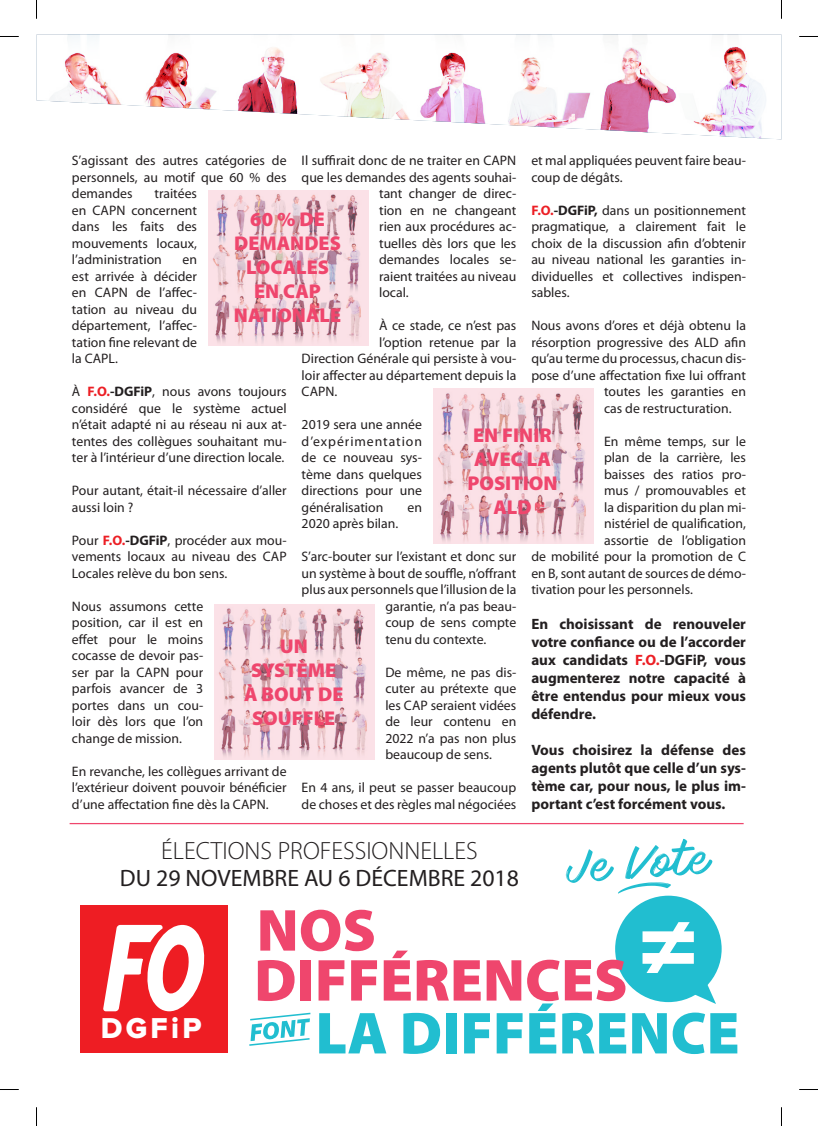
<style>
.page{position:relative;width:818px;height:1126px;background:#fff}
.page>*{position:absolute;margin:0;border:0;box-sizing:border-box;transform-origin:0 0}
.t1{font:40.25px "Mark My Words";color:#21bed0;scale:1.2 1}
.t2{font:29.75px "Proxima Nova Extrabld";letter-spacing:.11em;color:#fff}
.t3{font:300 25px "Myriad Pro";color:#231f20}
.t4{font:23.75px "Myriad Pro";color:#231f20}
.t5{font:900 20px/24px "Myriad Pro";color:#ef466d;text-align:center}
.t6{font:700 15px/18px "Myriad Pro";color:#231f20;text-align:justify}
.t7{font:13.75px/16.5px "Myriad Pro";color:#231f20;text-align:justify}
.s1{font-weight:700;color:#ec1f25}
.s2{font-weight:700}
.s3{color:#ec1f25}
</style>
<div class="page">
<div style="left:81px;top:905px;width:147px;height:147px;background:#ee1d23"></div>
<svg style="left:103px;top:924px;width:102px;height:87px"></svg>
<div style="left:614px;top:895px;width:107px;height:106px;background:#21bed0;border-radius:50%"></div>
<svg style="left:642px;top:922px;width:73px;height:81px"></svg>
<svg style="left:632px;top:1013px;width:34px;height:40px"></svg>
<svg style="left:672px;top:1012px;width:64px;height:41px"></svg>
<svg style="left:249px;top:909px;width:376px;height:144px"></svg>
<svg style="left:618px;top:882px;width:52px;height:11px"></svg>
<hr style="left:70px;top:822px;width:673px;height:2px;background:#ef466d">
<svg style="left:36px;top:35px;width:737px;height:104px"></svg>
<svg style="left:208px;top:190px;width:160px;height:155px;background:#ecccd4"></svg>
<svg style="left:433px;top:388px;width:159px;height:156px;background:#ebccd4"></svg>
<svg style="left:214px;top:604px;width:160px;height:155px;background:#ecccd4"></svg>
<svg style="left:0;top:36px;width:19px;height:1px"></svg>
<svg style="left:799px;top:36px;width:18px;height:1px"></svg>
<svg style="left:0;top:1089px;width:19px;height:1px"></svg>
<svg style="left:799px;top:1089px;width:18px;height:1px"></svg>
<svg style="left:36px;top:0;width:1px;height:19px"></svg>
<svg style="left:36px;top:1107px;width:1px;height:18px"></svg>
<p class="t7" style="left:301px;top:152px;width:216px">Il suffirait donc de ne traiter en CAPN</p>
<p class="t7" style="left:301px;top:168px;width:216px">que les demandes des agents souhai-</p>
<p class="t7" style="left:379px;top:185px;width:139px">tant changer de direc-</p>
<p class="t7" style="left:379px;top:201px;width:139px">tion en ne changeant</p>
<p class="t7" style="left:379px;top:218px;width:139px">rien aux procédures ac-</p>
<p class="t7" style="left:379px;top:234px;width:139px">tuelles dès lors que les</p>
<p class="t7" style="left:379px;top:251px;width:139px">demandes locales se-</p>
<p class="t7" style="left:379px;top:267px;width:139px">raient traitées au niveau</p>
<p class="t7" style="left:379px;top:284px;width:31px">local.</p>
<p class="t7" style="left:379px;top:317px;width:139px">À ce stade, ce n’est pas</p>
<p class="t7" style="left:379px;top:333px;width:139px">l’option retenue par la</p>
<p class="t7" style="left:301px;top:350px;width:216px">Direction Générale qui persiste à vou-</p>
<p class="t7" style="left:301px;top:366px;width:216px">loir affecter au département depuis la</p>
<p class="t7" style="left:301px;top:383px;width:37px">CAPN.</p>
<p class="t7" style="left:301px;top:416px;width:122px">2019 sera une année d’expérimentation de ce nouveau sys&shy;tème dans quelques directions pour une généralisation</p>
<p class="t7" style="left:531px;top:152px;width:216px">et mal appliquées peuvent faire beau&shy;coup de dégâts.</p>
<p class="t7" style="left:531px;top:201px;width:216px"><span class="s1">F.O.</span><span class="s2">-DGFiP,</span> dans un positionnement pragmatique, a clairement fait le choix de la discussion afin d’obtenir au niveau national les garanties in&shy;dividuelles et collectives indispen&shy;sables.</p>
<p class="t7" style="left:531px;top:317px;width:216px">Nous avons d’ores et déjà obtenu la</p>
<p class="t7" style="left:531px;top:333px;width:216px">résorption progressive des ALD afin</p>
<p class="t7" style="left:531px;top:350px;width:216px">qu’au terme du processus, chacun dis-</p>
<p class="t7" style="left:531px;top:366px;width:216px">pose d’une affectation fixe lui offrant</p>
<p class="t7" style="left:603px;top:383px;width:143px">toutes les garanties en</p>
<p class="t7" style="left:603px;top:399px;width:129px">cas de restructuration.</p>
<p class="t7" style="left:603px;top:432px;width:143px">En même temps, sur le</p>
<p class="t7" style="left:603px;top:449px;width:143px">plan de la carrière, les</p>
<p class="t7" style="left:603px;top:465px;width:143px">baisses des ratios pro-</p>
<p class="t7" style="left:603px;top:482px;width:143px">mus / promouvables et</p>
<p class="t7" style="left:603px;top:498px;width:143px">la disparition du plan mi-</p>
<p class="t7" style="left:603px;top:515px;width:143px">nistériel de qualification,</p>
<p class="t7" style="left:603px;top:531px;width:143px">assortie de l’obligation</p>
<p class="t7" style="left:531px;top:548px;width:216px">de mobilité pour la promotion de C</p>
<p class="t7" style="left:531px;top:564px;width:216px">en B, sont autant de sources de démo-</p>
<p class="t7" style="left:531px;top:581px;width:163px">tivation pour les personnels.</p>
<p class="t6" style="left:531px;top:614px;width:216px">En choisissant de renouveler votre confiance ou de l’accorder aux candidats <span class="s3">F.O.</span>-DGFiP, vous augmenterez notre capacité à être entendus pour mieux vous défendre.</p>
<p class="t6" style="left:531px;top:740px;width:216px">Vous choisirez la défense des agents plutôt que celle d’un sys&shy;tème car, pour nous, le plus im&shy;portant c’est forcément vous.</p>
<h1 class="t1" style="left:563px;top:846px;width:122px;rotate:-4deg">Je Vote</h1>
<p class="t7" style="left:72px;top:152px;width:216px">S’agissant des autres catégories de personnels, au motif que 60 % des demandes</p>
<p class="t7" style="left:72px;top:185px;width:126px;text-indent:82px">traitées en CAPN concernent dans les faits des mouvements locaux, l’administration</p>
<h3 class="t5" style="left:234px;top:207px;width:109px">60 % DE<br>DEMANDES<br>LOCALES<br>EN CAP<br>NATIONALE</h3>
<p class="t7" style="left:72px;top:251px;width:126px;text-indent:110px">en est arrivée à décider en CAPN de l’affec&shy;tation au niveau du département, l’affec&shy;tation fine relevant de la CAPL.</p>
<p class="t7" style="left:72px;top:383px;width:216px">À <span class="s1">F.O.</span><span class="s2">-DGFiP</span>, nous avons toujours considéré que le système actuel n’était adapté ni au réseau ni aux at&shy;tentes des collègues souhaitant mu&shy;ter à l’intérieur d’une direction locale.</p>
<p class="t7" style="left:72px;top:482px;width:216px">Pour autant, était-il nécessaire d’aller aussi loin ?</p>
<p class="t7" style="left:72px;top:531px;width:216px">Pour <span class="s1">F.O.</span><span class="s2">-DGFiP</span>, procéder aux mou&shy;vements locaux au niveau des CAP Locales relève du bon sens.</p>
<p class="t7" style="left:72px;top:597px;width:133px">Nous assumons cette position, car il est en effet pour le moins cocasse de devoir pas&shy;ser par la CAPN pour parfois avancer de 3 portes dans un cou&shy;loir dès lors que l’on change de mission.</p>
<p class="t7" style="left:72px;top:762px;width:216px">En revanche, les collègues arrivant de l’extérieur doivent pouvoir bénéficier d’une affectation fine dès la CAPN.</p>
<h3 class="t5" style="left:467px;top:423px;width:92px">EN FINIR<br>AVEC LA<br>POSITION<br>ALD</h3>
<p class="t7" style="left:407px;top:498px;width:16px">en</p>
<p class="t7" style="left:301px;top:515px;width:98px">2020 après bilan.</p>
<p class="t7" style="left:301px;top:548px;width:216px">S’arc-bouter sur l’existant et donc sur</p>
<p class="t7" style="left:301px;top:564px;width:216px">un système à bout de souffle, n’offrant</p>
<p class="t7" style="left:301px;top:581px;width:216px">plus aux personnels que l’illusion de la</p>
<p class="t7" style="left:385px;top:597px;width:132px">garantie, n’a pas beau-</p>
<p class="t7" style="left:385px;top:614px;width:132px">coup de sens compte</p>
<p class="t7" style="left:385px;top:630px;width:102px">tenu du contexte.</p>
<p class="t7" style="left:385px;top:663px;width:132px">De même, ne pas dis&shy;cuter au prétexte que les CAP seraient vidées de leur contenu en 2022 n’a pas non plus beaucoup de sens.</p>
<p class="t7" style="left:301px;top:779px;width:216px">En 4 ans, il peut se passer beaucoup de choses et des règles mal négociées</p>
<h3 class="t5" style="left:244px;top:634px;width:101px">UN<br>SYSTÈME<br>À BOUT DE<br>SOUFFLE</h3>
<h3 class="t3" style="left:161px;top:835px;width:318px">ÉLECTIONS PROFESSIONNELLES</h3>
<h3 class="t4" style="left:120px;top:863px;width:400px">DU 29 NOVEMBRE AU 6 DÉCEMBRE 2018</h3>
<h2 class="t2" style="left:101px;top:1014px;width:102px">DGFiP</h2>
</div>
